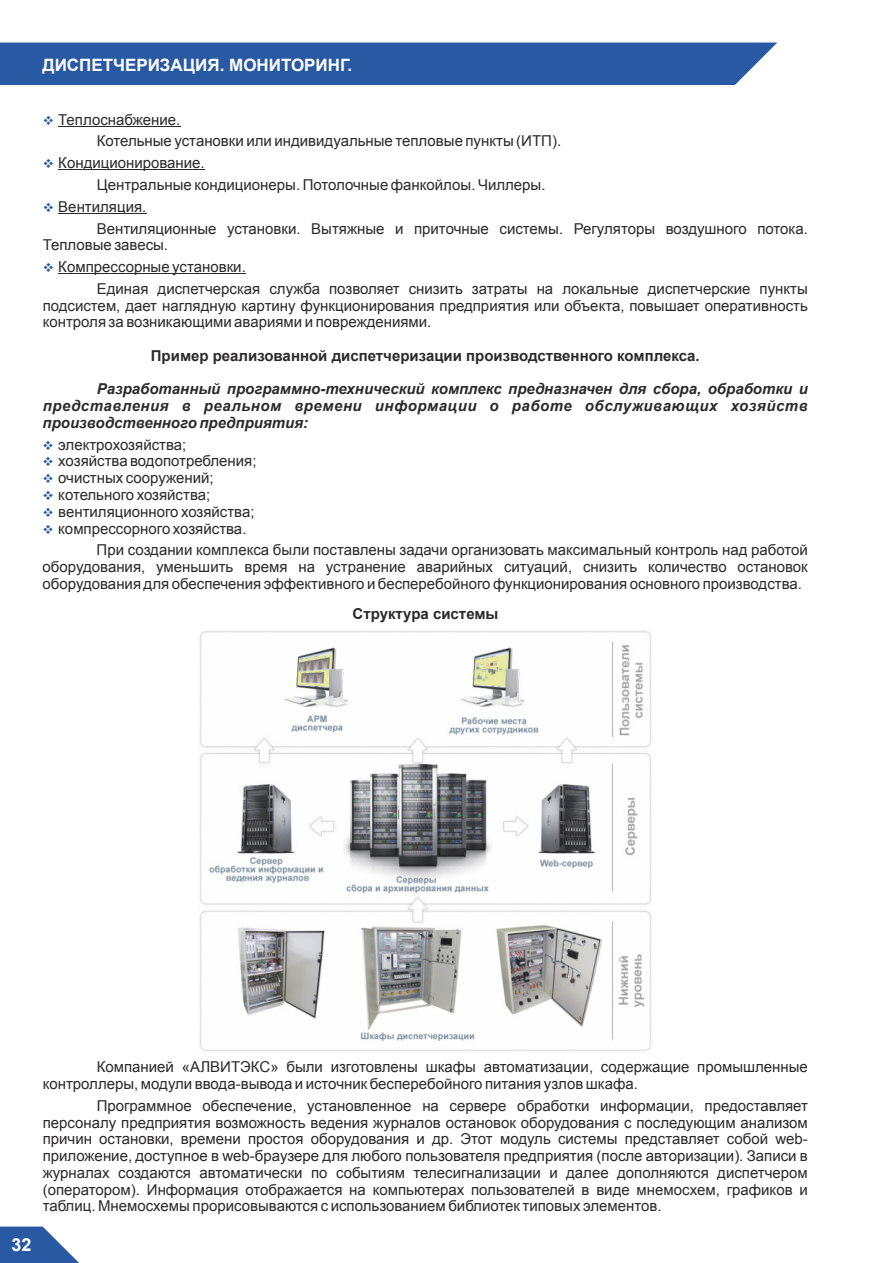
<style>
.page{position:relative;width:893px;height:1263px;background:#fff}
.page>*{position:absolute;margin:0;border:0;box-sizing:border-box;transform-origin:0 0}
.t1{font:700 18px "Arial";color:#fefefe}
.t2{font:700 16.95px "Arial";color:#fefefe}
.t3{font:15px/16.8px "Arial";color:#2b2a29}
.t4{font:italic 700 15px/16.8px "Arial";color:#2b2a29;text-align:justify}
.t5{font:700 15px "Arial";color:#2b2a29}
</style>
<div class="page">
<div style="left:0;top:43px;width:777px;height:42px;background:#2959a3"></div>
<hr style="left:58px;top:126px;width:122px;height:1px;background:#2b2a29">
<hr style="left:58px;top:170px;width:147px;height:1px;background:#2b2a29">
<hr style="left:58px;top:213px;width:88px;height:1px;background:#2b2a29">
<hr style="left:58px;top:273px;width:188px;height:1px;background:#2b2a29">
<svg style="left:0;top:1226px;width:79px;height:37px"></svg>
<img style="left:200px;top:631px;width:451px;height:420px">
<p class="t2" style="left:43px;top:56px;width:311px">ДИСПЕТЧЕРИЗАЦИЯ. МОНИТОРИНГ.</p>
<p class="t3" style="left:58px;top:111px;width:124px">Теплоснабжение.</p>
<p class="t3" style="left:97px;top:133px;width:466px">Котельные установки или индивидуальные тепловые пункты (ИТП).</p>
<p class="t3" style="left:58px;top:155px;width:148px">Кондиционирование.</p>
<p class="t3" style="left:97px;top:176px;width:450px">Центральные кондиционеры. Потолочные фанкойлоы. Чиллеры.</p>
<p class="t3" style="left:58px;top:198px;width:90px">Вентиляция.</p>
<p class="t3" style="left:97px;top:220px;width:713px">Вентиляционные установки. Вытяжные и приточные системы. Регуляторы воздушного потока.</p>
<p class="t3" style="left:43px;top:237px;width:127px">Тепловые завесы.</p>
<p class="t3" style="left:58px;top:258px;width:189px">Компрессорные установки.</p>
<p class="t3" style="left:97px;top:280px;width:713px">Единая диспетчерская служба позволяет снизить затраты на локальные диспетчерские пункты</p>
<p class="t3" style="left:43px;top:297px;width:767px">подсистем, дает наглядную картину функционирования предприятия или объекта, повышает оперативность контроля за возникающими авариями и повреждениями.</p>
<p class="t5" style="left:151px;top:347px;width:550px">Пример реализованной диспетчеризации производственного комплекса.</p>
<p class="t4" style="left:43px;top:381px;width:767px;text-indent:54px">Разработанный программно-технический комплекс предназначен для сбора, обработки и представления в реальном времени информации о работе обслуживающих хозяйств производственного предприятия:</p>
<p class="t3" style="left:58px;top:436px;width:200px">электрохозяйства; хозяйства водопотребления; очистных сооружений; котельного хозяйства; вентиляционного хозяйства; компрессорного хозяйства.</p>
<p class="t3" style="left:43px;top:542px;width:767px;text-align:justify;text-indent:54px">При создании комплекса были поставлены задачи организовать максимальный контроль над работой оборудования, уменьшить время на устранение аварийных ситуаций, снизить количество остановок оборудования для обеспечения эффективного и бесперебойного функционирования основного производства.</p>
<p class="t5" style="left:353px;top:606px;width:147px">Структура системы</p>
<p class="t1" style="left:11px;top:1235px;width:22px">32</p>
<p class="t3" style="left:43px;top:1059px;width:767px;text-indent:54px">Компанией «АЛВИТЭКС» были изготовлены шкафы автоматизации, содержащие промышленные контроллеры, модули ввода-вывода и источник бесперебойного питания узлов шкафа.</p>
<p class="t3" style="left:43px;top:1097px;width:767px;text-align:justify;text-indent:54px">Программное обеспечение, установленное на сервере обработки информации, предоставляет персоналу предприятия возможность ведения журналов остановок оборудования с последующим анализом причин остановки, времени простоя оборудования и др. Этот модуль системы представляет собой web&shy;приложение, доступное в web-браузере для любого пользователя предприятия (после авторизации). Записи в журналах создаются автоматически по событиям телесигнализации и далее дополняются диспетчером (оператором). Информация отображается на компьютерах пользователей в виде мнемосхем, графиков и таблиц. Мнемосхемы прорисовываются с использованием библиотек типовых элементов.</p>
</div>
